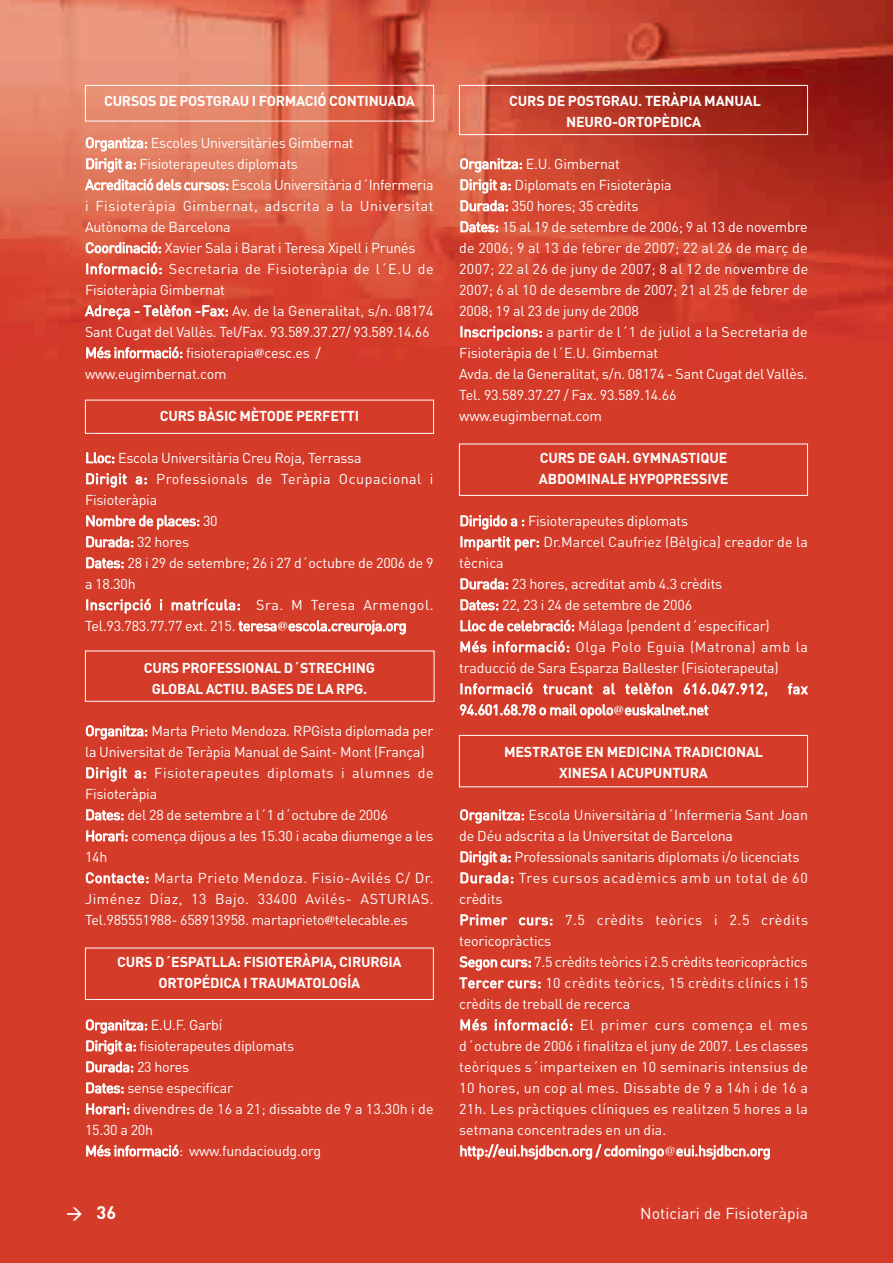
<style>
.page{position:relative;width:893px;height:1263px;background:#fff}
.page>*{position:absolute;margin:0;border:0;box-sizing:border-box;transform-origin:0 0}
.t1{font:700 18px "DIN";color:#fff}
.t2{font:15.75px "DIN";color:#fff}
.t3{font:14.25px/21px "DIN";letter-spacing:-.01em;color:#fff}
.t4{font:700 14.25px/21px "DIN";letter-spacing:-.015em;color:#fff;text-align:center}
.s1{font-family:"Optima";font-weight:700}
.s2{font-family:"Optima"}
</style>
<div class="page">
<img style="left:0;top:0;width:893px;height:1263px">
<div style="left:85px;top:85px;width:349px;height:36px;border:1px solid #fff"></div>
<div style="left:85px;top:948px;width:349px;height:52px;border:1px solid #fff"></div>
<div style="left:85px;top:651px;width:349px;height:51px;border:1px solid #fff"></div>
<div style="left:85px;top:400px;width:349px;height:34px;border:1px solid #fff"></div>
<div style="left:459px;top:85px;width:349px;height:50px;border:1px solid #fff"></div>
<div style="left:459px;top:444px;width:349px;height:52px;border:1px solid #fff"></div>
<div style="left:459px;top:735px;width:349px;height:52px;border:1px solid #fff"></div>
<svg style="left:67px;top:1207px;width:15px;height:13px"></svg>
<p class="t4" style="left:104px;top:91px;width:312px">CURSOS DE POSTGRAU I FORMACIÓ CONTINUADA</p>
<p class="t3" style="left:85px;top:133px;width:350px">Organtiza: Escoles Universitàries Gimbernat<br>Dirigit a: Fisioterapeutes diplomats<br>Acreditació dels cursos: Escola Universitària d´Infermeria i Fisioteràpia Gimbernat, adscrita a la Universitat Autònoma de Barcelona<br>Coordinació: Xavier Sala i Barat i Teresa Xipell i Prunés Informació: Secretaria de Fisioteràpia de l´E.U de Fisioteràpia Gimbernat<br>Adreça - Telèfon -Fax: Av. de la Generalitat, s/n. 08174<br>Sant Cugat del Vallès. Tel/Fax. 93.589.37.27/ 93.589.14.66<br>Més informació: fisioterapia<span class="s1">@</span>cesc.es / www.eugimbernat.com</p>
<p class="t4" style="left:160px;top:406px;width:201px">CURS BÀSIC MÈTODE PERFETTI</p>
<p class="t3" style="left:85px;top:448px;width:350px">Lloc: Escola Universitària Creu Roja, Terrassa<br>Dirigit a: Professionals de Teràpia Ocupacional i Fisioteràpia<br>Nombre de places: 30<br>Durada: 32 hores<br>Dates: 28 i 29 de setembre; 26 i 27 d´octubre de 2006 de 9 a 18.30h<br>Inscripció i matrícula: Sra. M Teresa Armengol.<br>Tel.93.783.77.77 ext. 215. teresa<span class="s1">@</span>escola.creuroja.org</p>
<p class="t4" style="left:144px;top:658px;width:233px">CURS PROFESSIONAL D´STRECHING<br>GLOBAL ACTIU. BASES DE LA RPG.</p>
<p class="t3" style="left:85px;top:721px;width:350px">Organitza: Marta Prieto Mendoza. RPGista diplomada per la Universitat de Teràpia Manual de Saint- Mont (França)<br>Dirigit a: Fisioterapeutes diplomats i alumnes de Fisioteràpia<br>Dates: del 28 de setembre a l´1 d´octubre de 2006<br>Horari: comença dijous a les 15.30 i acaba diumenge a les 14h<br>Contacte: Marta Prieto Mendoza. Fisio-Avilés C/ Dr.<br>Jiménez Díaz, 13 Bajo. 33400 Avilés- ASTURIAS.<br>Tel.985551988- 658913958. martaprieto<span class="s1">@</span>telecable.es</p>
<p class="t4" style="left:117px;top:952px;width:286px">CURS D´ESPATLLA: FISIOTERÀPIA, CIRURGIA<br>ORTOPÉDICA I TRAUMATOLOGÍA</p>
<p class="t3" style="left:85px;top:1015px;width:350px">Organitza: E.U.F. Garbí<br>Dirigit a: fisioterapeutes diplomats<br>Durada: 23 hores<br>Dates: sense especificar<br>Horari: divendres de 16 a 21; dissabte de 9 a 13.30h i de<br>15.30 a 20h<br>Més informació: www.fundacioudg.org</p>
<p class="t4" style="left:509px;top:91px;width:253px">CURS DE POSTGRAU. TERÀPIA MANUAL<br>NEURO-ORTOPÈDICA</p>
<p class="t3" style="left:459px;top:154px;width:350px">Organitza: E.U. Gimbernat<br>Dirigit a: Diplomats en Fisioteràpia<br>Durada: 350 hores; 35 crèdits<br>Dates: 15 al 19 de setembre de 2006; 9 al 13 de novembre de 2006; 9 al 13 de febrer de 2007; 22 al 26 de març de 2007; 22 al 26 de juny de 2007; 8 al 12 de novembre de 2007; 6 al 10 de desembre de 2007; 21 al 25 de febrer de 2008; 19 al 23 de juny de 2008<br>Inscripcions: a partir de l´1 de juliol a la Secretaria de Fisioteràpia de l´E.U. Gimbernat<br>Avda. de la Generalitat, s/n. 08174 - Sant Cugat del Vallès.<br>Tel. 93.589.37.27 / Fax. 93.589.14.66 www.eugimbernat.com</p>
<p class="t4" style="left:539px;top:448px;width:191px;text-align:left">CURS DE GAH. GYMNASTIQUE<br>ABDOMINALE HYPOPRESSIVE</p>
<p class="t3" style="left:459px;top:511px;width:350px">Dirigido a : Fisioterapeutes diplomats<br>Impartit per: Dr.Marcel Caufriez (Bèlgica) creador de la tècnica<br>Durada: 23 hores, acreditat amb 4.3 crèdits<br>Dates: 22, 23 i 24 de setembre de 2006<br>Lloc de celebració: Málaga (pendent d´especificar)<br>Més informació: Olga Polo Eguia (Matrona) amb la traducció de Sara Esparza Ballester (Fisioterapeuta)<br>Informació trucant al telèfon 616.047.912,</p>
<p class="t3" style="left:788px;top:678px;width:21px">fax</p>
<p class="t3" style="left:459px;top:699px;width:251px">94.601.68.78 o mail opolo<span class="s1">@</span>euskalnet.net</p>
<p class="t4" style="left:504px;top:742px;width:261px">MESTRATGE EN MEDICINA TRADICIONAL<br>XINESA I ACUPUNTURA</p>
<p class="t3" style="left:459px;top:805px;width:350px">Organitza: Escola Universitària d´Infermeria Sant Joan de Déu adscrita a la Universitat de Barcelona<br>Dirigit a: Professionals sanitaris diplomats i/o licenciats Durada: Tres cursos acadèmics amb un total de 60 crèdits<br>Primer curs: 7.5 crèdits teòrics i 2.5 crèdits teoricopràctics<br>Segon curs: 7.5 crèdits teòrics i 2.5 crèdits teoricopràctics Tercer curs: 10 crèdits teòrics, 15 crèdits clínics i 15 crèdits de treball de recerca<br>Més informació: El primer curs comença el mes d´octubre de 2006 i finalitza el juny de 2007. Les classes teòriques s´imparteixen en 10 seminaris intensius de 10 hores, un cop al mes. Dissabte de 9 a 14h i de 16 a 21h. Les pràctiques clíniques es realitzen 5 hores a la setmana concentrades en un dia.<br>http://eui.hsjdbcn.org / cdomingo<span class="s2">@</span>eui.hsjdbcn.org</p>
<p class="t1" style="left:97px;top:1202px;width:21px">36</p>
<p class="t2" style="left:640px;top:1204px;width:169px">Noticiari de Fisioteràpia</p>
</div>
